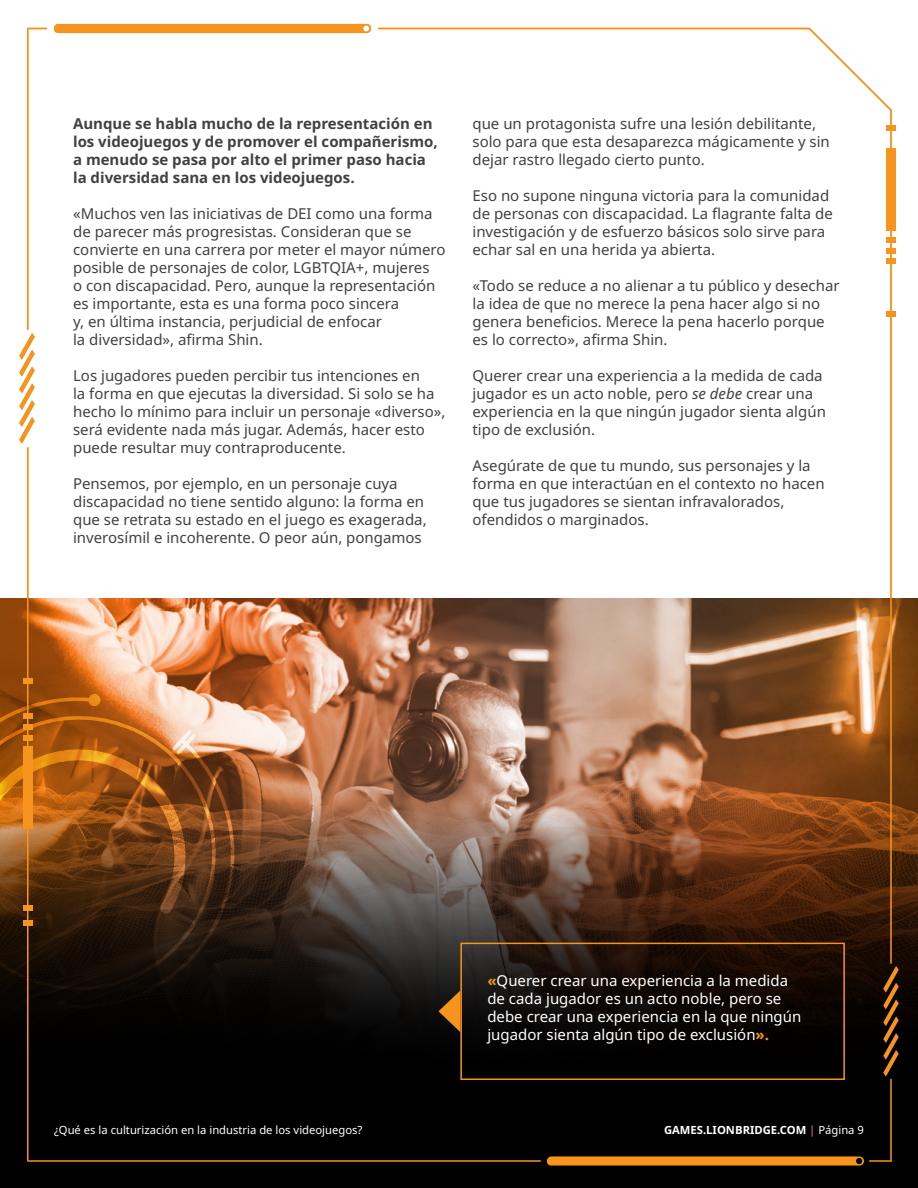
<style>
.page{position:relative;width:918px;height:1188px;background:#fff}
.page>*{position:absolute;margin:0;border:0;box-sizing:border-box;transform-origin:0 0}
.t1{font:15px/18px "Noto Sans";color:#414042}
.t2{font:700 15px/18px "Noto Sans";color:#414042}
.t3{font:15px/18px "Noto Sans";color:#fff}
.t4{font:11.25px "Noto Sans";color:#fff}
.t5{font:700 11.25px "Noto Sans";color:#fff}
.s1{font-style:italic}
.s2{font-weight:700;color:#f7941e}
.s3{font-weight:400;color:#f7941e}
.s4{font-weight:400}
</style>
<div class="page">
<div style="left:0;top:598px;width:918px;height:590px;background:#000"></div>
<img style="left:0;top:598px;width:918px;height:206px">
<svg style="left:15px;top:807px;width:903px;height:277px"></svg>
<svg style="left:56px;top:730px;width:192px;height:283px"></svg>
<svg style="left:0;top:697px;width:235px;height:312px"></svg>
<img style="left:0;top:693px;width:201px;height:221px">
<div style="left:460px;top:943px;width:385px;height:137px;border:2px solid #f7941e"></div>
<svg style="left:438px;top:990px;width:22px;height:42px"></svg>
<hr style="left:890px;top:110px;width:2px;height:853px;background:#f7941e">
<hr style="left:27px;top:29px;width:1px;height:300px;background:#f7941e">
<hr style="left:27px;top:448px;width:1px;height:712px;background:#f7941e">
<svg style="left:883px;top:966px;width:16px;height:111px"></svg>
<svg style="left:19px;top:333px;width:16px;height:111px"></svg>
<div style="left:54px;top:24px;width:317px;height:9px;background:#f7941e"></div>
<svg style="left:547px;top:1156px;width:317px;height:10px;background:#dd841a"></svg>
<div style="left:886px;top:148px;width:9px;height:83px;background:#f7941e"></div>
<div style="left:886px;top:237px;width:9px;height:6px;background:#f7941e"></div>
<div style="left:886px;top:258px;width:9px;height:6px;background:#f7941e"></div>
<div style="left:886px;top:248px;width:9px;height:5px;background:#f7941e"></div>
<div style="left:886px;top:125px;width:9px;height:6px;background:#f7941e"></div>
<div style="left:886px;top:311px;width:9px;height:6px;background:#f7941e"></div>
<hr style="left:379px;top:28px;width:430px;height:1px;background:#f7941e">
<svg style="left:807px;top:27px;width:85px;height:85px"></svg>
<div style="left:23px;top:746px;width:9px;height:83px;background:#f7941e"></div>
<div style="left:23px;top:735px;width:9px;height:5px;background:#f7941e"></div>
<div style="left:23px;top:714px;width:9px;height:5px;background:#f7941e"></div>
<div style="left:23px;top:724px;width:9px;height:6px;background:#f7941e"></div>
<div style="left:23px;top:679px;width:9px;height:5px;background:#f7941e"></div>
<div style="left:23px;top:905px;width:9px;height:6px;background:#f7941e"></div>
<div style="left:23px;top:920px;width:9px;height:5px;background:#f7941e"></div>
<hr style="left:28px;top:1160px;width:512px;height:2px;background:#f7941e">
<hr style="left:870px;top:1160px;width:21px;height:2px;background:#f7941e">
<svg style="left:28px;top:28px;width:18px;height:1px"></svg>
<hr style="left:890px;top:1079px;width:2px;height:82px;background:#f7941e">
<p class="t2" style="left:73px;top:115px;width:366px">Aunque se habla mucho de la representación en los videojuegos y de promover el compañerismo, a menudo se pasa por alto el primer paso hacia la diversidad sana en los videojuegos.</p>
<p class="t1" style="left:73px;top:205px;width:374px">«Muchos ven las iniciativas de DEI como una forma de parecer más progresistas. Consideran que se convierte en una carrera por meter el mayor número posible de personajes de color, LGBTQIA+, mujeres<br>o con discapacidad. Pero, aunque la representación es importante, esta es una forma poco sincera<br>y, en última instancia, perjudicial de enfocar<br>la diversidad», afirma Shin.</p>
<p class="t1" style="left:73px;top:367px;width:374px">Los jugadores pueden percibir tus intenciones en<br>la forma en que ejecutas la diversidad. Si solo se ha hecho lo mínimo para incluir un personaje «diverso», será evidente nada más jugar. Además, hacer esto puede resultar muy contraproducente.</p>
<p class="t1" style="left:73px;top:475px;width:355px">Pensemos, por ejemplo, en un personaje cuya discapacidad no tiene sentido alguno: la forma en que se retrata su estado en el juego es exagerada, inverosímil e incoherente. O peor aún, pongamos</p>
<p class="t1" style="left:472px;top:115px;width:359px">que un protagonista sufre una lesión debilitante, solo para que esta desaparezca mágicamente y sin dejar rastro llegado cierto punto.</p>
<p class="t1" style="left:472px;top:187px;width:362px">Eso no supone ninguna victoria para la comunidad de personas con discapacidad. La flagrante falta de investigación y de esfuerzo básicos solo sirve para echar sal en una herida ya abierta.</p>
<p class="t1" style="left:472px;top:277px;width:369px">«Todo se reduce a no alienar a tu público y desechar la idea de que no merece la pena hacer algo si no genera beneficios. Merece la pena hacerlo porque es lo correcto», afirma Shin.</p>
<p class="t1" style="left:472px;top:367px;width:355px">Querer crear una experiencia a la medida de cada jugador es un acto noble, pero <span class="s1">se debe</span> crear una experiencia en la que ningún jugador sienta algún tipo de exclusión.</p>
<p class="t1" style="left:472px;top:457px;width:354px">Asegúrate de que tu mundo, sus personajes y la forma en que interactúan en el contexto no hacen que tus jugadores se sientan infravalorados, ofendidos o marginados.</p>
<p class="t3" style="left:487px;top:971px;width:315px"><span class="s2">«</span>Querer crear una experiencia a la medida de cada jugador es un acto noble, pero se debe crear una experiencia en la que ningún jugador sienta algún tipo de exclusión<span class="s2">».</span></p>
<p class="t4" style="left:54px;top:1124px;width:310px">¿Qué es la culturización en la industria de los videojuegos?</p>
<p class="t5" style="left:664px;top:1124px;width:201px">GAMES.LIONBRIDGE.COM <span class="s3">|</span> <span class="s4">Página 9</span></p>
</div>
